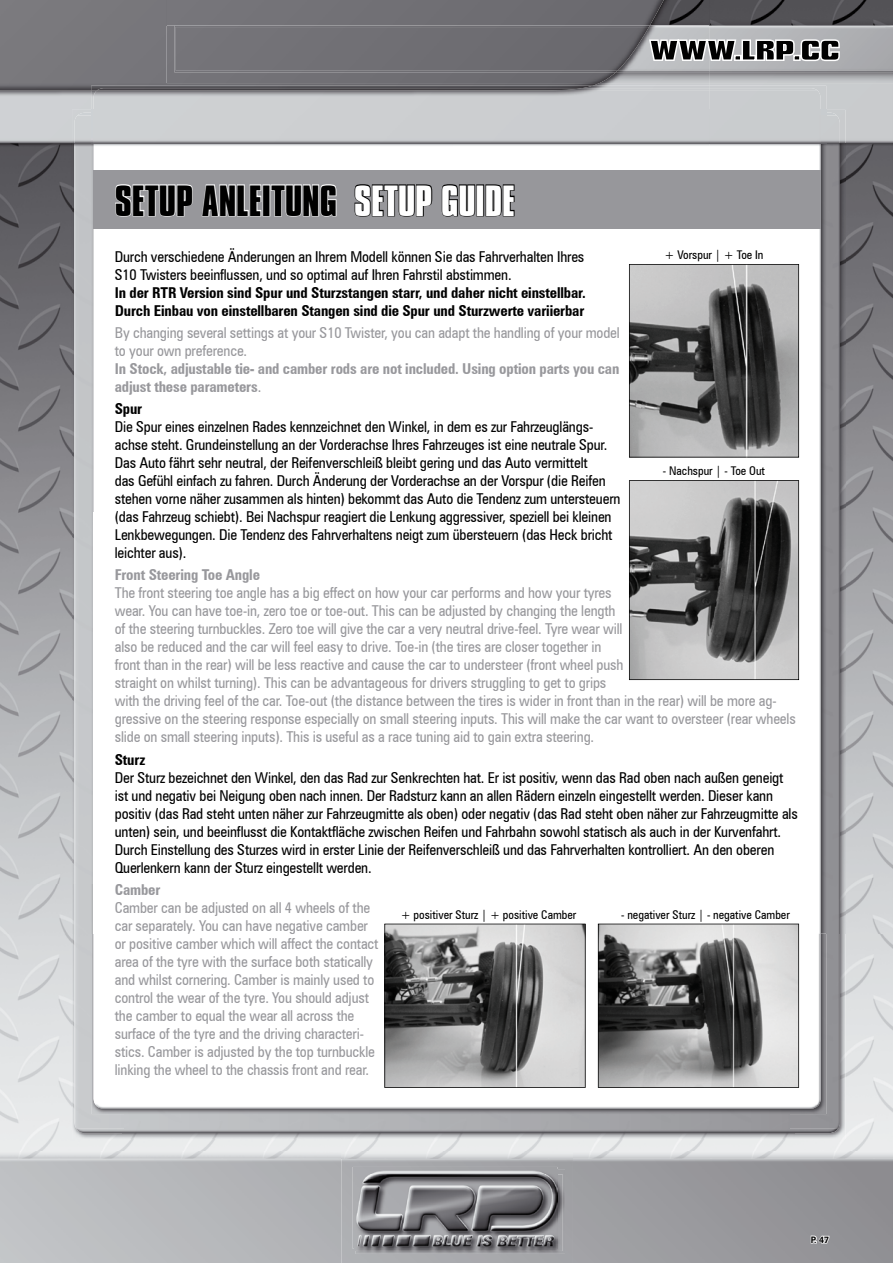
<style>
.page{position:relative;width:893px;height:1263px;background:#fff}
.page>*{position:absolute;margin:0;border:0;box-sizing:border-box;transform-origin:0 0}
.t1{font:700 37.5px "Compacta BT";color:#000}
.t2{font:condensed 15px/18px "Zurich BT";letter-spacing:-.01em;color:#98989c}
.t3{font:condensed 15px/18px "Zurich BT";letter-spacing:-.01em;color:#000}
.t4{font:700 condensed 15px/18px "Zurich BT";letter-spacing:-.01em;color:#000}
.t5{font:700 condensed 15px/18px "Zurich BT";letter-spacing:-.01em;color:#98989c}
.t6{font:condensed 12px "Zurich BT";color:#000}
.t7{font:700 9px "Zurich BT";color:#000}
.s1{color:#fff}
.s2{font-weight:400}
</style>
<div class="page">
<img style="left:0;top:933px;width:893px;height:330px">
<img style="left:72px;top:933px;width:51px;height:206px">
<img style="left:795px;top:933px;width:50px;height:206px">
<img style="left:123px;top:1133px;width:672px;height:6px">
<img style="left:76px;top:1128px;width:762px;height:5px">
<img style="left:74px;top:933px;width:51px;height:195px">
<img style="left:789px;top:933px;width:51px;height:195px">
<img style="left:125px;top:1114px;width:664px;height:14px">
<img style="left:91px;top:933px;width:735px;height:181px">
<img style="left:95px;top:1104px;width:724px;height:5px">
<img style="left:94px;top:933px;width:727px;height:171px">
<img style="left:665px;top:143px;width:228px;height:790px">
<img style="left:0;top:883px;width:665px;height:50px">
<div style="left:710px;top:170px;width:111px;height:59px;background:#97979b"></div>
<img style="left:0;top:83px;width:893px;height:60px">
<img style="left:837px;top:110px;width:8px;height:33px">
<img style="left:821px;top:116px;width:19px;height:27px">
<img style="left:91px;top:86px;width:735px;height:24px">
<svg style="left:821px;top:110px;width:16px;height:6px"></svg>
<img style="left:599px;top:88px;width:219px;height:3px">
<img style="left:94px;top:91px;width:727px;height:52px">
<img style="left:710px;top:0;width:183px;height:83px">
<img style="left:710px;top:26px;width:183px;height:46px">
<img style="left:0;top:143px;width:710px;height:740px">
<img style="left:72px;top:110px;width:19px;height:33px">
<img style="left:77px;top:113px;width:14px;height:3px">
<img style="left:74px;top:116px;width:20px;height:27px">
<svg style="left:91px;top:110px;width:3px;height:6px"></svg>
<img style="left:664px;top:0;width:46px;height:26px">
<img style="left:650px;top:26px;width:60px;height:57px">
<img style="left:0;top:0;width:664px;height:26px">
<img style="left:0;top:26px;width:599px;height:65px">
<img style="left:91px;top:86px;width:502px;height:5px">
<img style="left:97px;top:88px;width:485px;height:3px">
<img style="left:167px;top:25px;width:483px;height:58px">
<img style="left:174px;top:26px;width:476px;height:46px">
<svg style="left:114px;top:183px;width:80px;height:35px"></svg>
<svg style="left:201px;top:184px;width:61px;height:33px"></svg>
<div style="left:262px;top:184px;width:8px;height:32px;border:2px solid #fff"></div>
<svg style="left:270px;top:183px;width:67px;height:35px"></svg>
<svg style="left:354px;top:183px;width:79px;height:35px;background:#68686b"></svg>
<svg style="left:441px;top:183px;width:35px;height:35px"></svg>
<div style="left:476px;top:184px;width:8px;height:32px;border:2px solid #000"></div>
<svg style="left:485px;top:183px;width:30px;height:34px"></svg>
<svg style="left:629px;top:480px;width:170px;height:200px;background:#808080"></svg>
<svg style="left:629px;top:264px;width:170px;height:193px;background:#7c7c7c"></svg>
<svg style="left:598px;top:924px;width:201px;height:164px;background:#858585"></svg>
<svg style="left:384px;top:924px;width:202px;height:164px;background:#8e8e8e"></svg>
<svg style="left:810px;top:1234px;width:20px;height:11px"></svg>
<img style="left:342px;top:1151px;width:231px;height:112px">
<img style="left:356px;top:1170px;width:209px;height:84px">
<img style="left:353px;top:1167px;width:204px;height:82px">
<img style="left:356px;top:1170px;width:201px;height:4px">
<img style="left:356px;top:1174px;width:207px;height:77px">
<img style="left:354px;top:1174px;width:203px;height:75px">
<svg style="left:649px;top:39px;width:191px;height:22px"></svg>
<h1 class="t1" style="left:115px;top:178px;width:402px">SETUP ANLEITUNG <span class="s1">SETUP GUIDE</span></h1>
<p class="t3" style="left:115px;top:247px;width:471px">Durch verschiedene Änderungen an Ihrem Modell können Sie das Fahrverhalten Ihres<br>S10 Twisters beeinflussen, und so optimal auf Ihren Fahrstil abstimmen.</p>
<p class="t4" style="left:115px;top:283px;width:472px">In der RTR Version sind Spur und Sturzstangen starr, und daher nicht einstellbar.<br>Durch Einbau von einstellbaren Stangen sind die Spur und Sturzwerte variierbar</p>
<p class="t2" style="left:115px;top:323px;width:506px">By changing several settings at your S10 Twister, you can adapt the handling of your model to your own preference.</p>
<p class="t5" style="left:115px;top:359px;width:506px">In Stock, adjustable tie- and camber rods are not included. Using option parts you can adjust these parameters<span class="s2">.</span></p>
<p class="t4" style="left:115px;top:400px;width:29px">Spur</p>
<p class="t3" style="left:115px;top:418px;width:507px">Die Spur eines einzelnen Rades kennzeichnet den Winkel, in dem es zur Fahrzeuglängs&shy;achse steht. Grundeinstellung an der Vorderachse Ihres Fahrzeuges ist eine neutrale Spur.<br>Das Auto fährt sehr neutral, der Reifenverschleiß bleibt gering und das Auto vermittelt<br>das Gefühl einfach zu fahren. Durch Änderung der Vorderachse an der Vorspur (die Reifen stehen vorne näher zusammen als hinten) bekommt das Auto die Tendenz zum untersteuern (das Fahrzeug schiebt). Bei Nachspur reagiert die Lenkung aggressiver, speziell bei kleinen Lenkbewegungen. Die Tendenz des Fahrverhaltens neigt zum übersteuern (das Heck bricht leichter aus).</p>
<p class="t5" style="left:115px;top:566px;width:147px">Front Steering Toe Angle</p>
<p class="t2" style="left:115px;top:584px;width:682px">The front steering toe angle has a big effect on how your car performs and how your tyres<br>wear. You can have toe-in, zero toe or toe-out. This can be adjusted by changing the length<br>of the steering turnbuckles. Zero toe will give the car a very neutral drive-feel. Tyre wear will<br>also be reduced and the car will feel easy to drive. Toe-in (the tires are closer together in<br>front than in the rear) will be less reactive and cause the car to understeer (front wheel push<br>straight on whilst turning). This can be advantageous for drivers struggling to get to grips<br>with the driving feel of the car. Toe-out (the distance between the tires is wider in front than in the rear) will be more ag&shy;gressive on the steering response especially on small steering inputs. This will make the car want to oversteer (rear wheels slide on small steering inputs). This is useful as a race tuning aid to gain extra steering.</p>
<p class="t4" style="left:115px;top:750px;width:32px">Sturz</p>
<p class="t3" style="left:115px;top:768px;width:684px">Der Sturz bezeichnet den Winkel, den das Rad zur Senkrechten hat. Er ist positiv, wenn das Rad oben nach außen geneigt ist und negativ bei Neigung oben nach innen. Der Radsturz kann an allen Rädern einzeln eingestellt werden. Dieser kann positiv (das Rad steht unten näher zur Fahrzeugmitte als oben) oder negativ (das Rad steht oben näher zur Fahrzeugmitte als unten) sein, und beeinflusst die Kontaktfläche zwischen Reifen und Fahrbahn sowohl statisch als auch in der Kurvenfahrt.<br>Durch Einstellung des Sturzes wird in erster Linie der Reifenverschleiß und das Fahrverhalten kontrolliert. An den oberen Querlenkern kann der Sturz eingestellt werden.</p>
<p class="t5" style="left:115px;top:880px;width:47px">Camber</p>
<p class="t2" style="left:115px;top:898px;width:265px">Camber can be adjusted on all 4 wheels of the car separately. You can have negative camber or positive camber which will affect the contact area of the tyre with the surface both statically and whilst cornering. Camber is mainly used to control the wear of the tyre. You should adjust the camber to equal the wear all across the surface of the tyre and the driving characteri&shy;stics. Camber is adjusted by the top turnbuckle linking the wheel to the chassis front and rear.</p>
<p class="t6" style="left:664px;top:247px;width:100px">+ Vorspur | + Toe In</p>
<p class="t6" style="left:663px;top:463px;width:104px">- Nachspur | - Toe Out</p>
<p class="t6" style="left:401px;top:907px;width:177px">+ positiver Sturz | + positive Camber</p>
<p class="t6" style="left:621px;top:907px;width:170px">- negativer Sturz | - negative Camber</p>
<p class="t7" style="left:811px;top:1234px;width:20px">P. 47</p>
</div>
